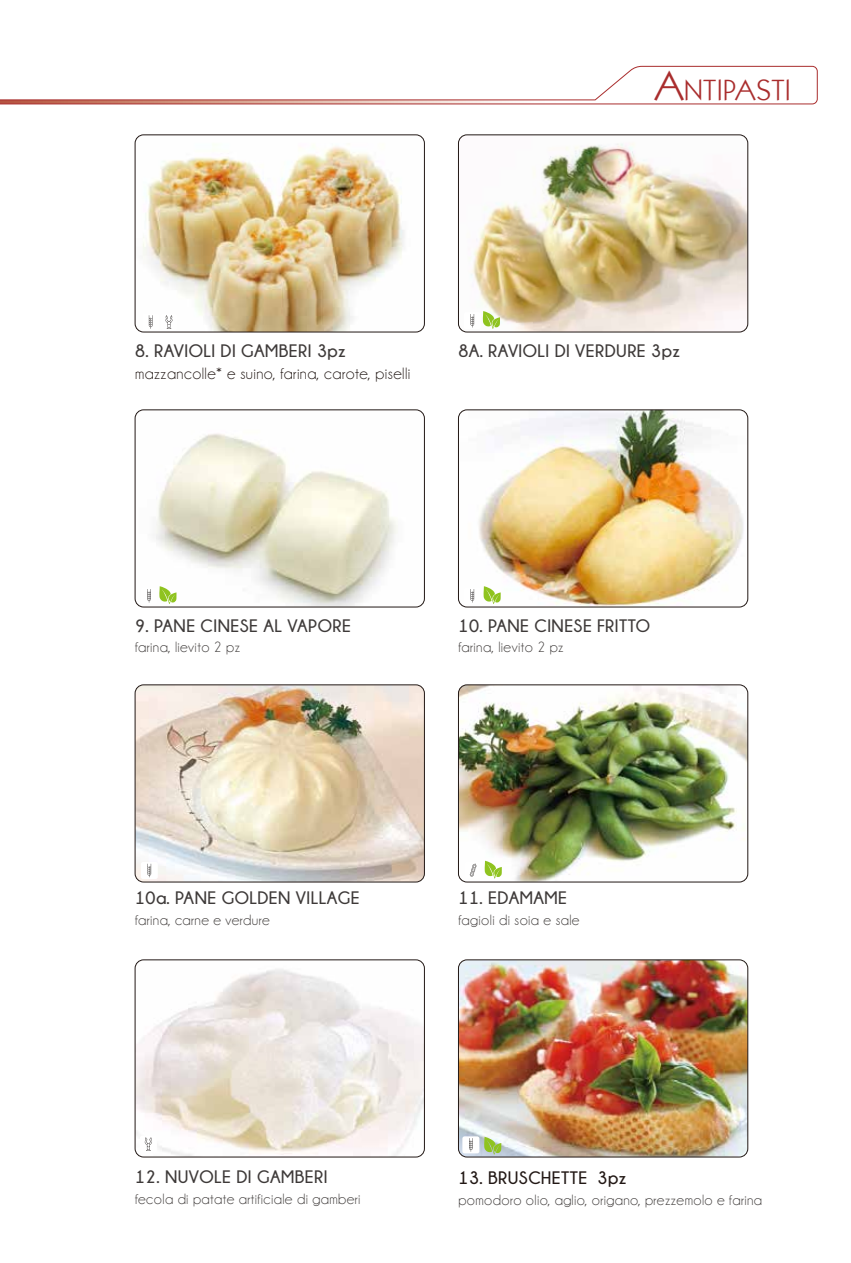
<style>
.page{position:relative;width:851px;height:1263px;background:#fff}
.page>*{position:absolute;margin:0;border:0;box-sizing:border-box;transform-origin:0 0}
.t1{font:29.4px "Kabel IT Cby BT";letter-spacing:.025em;color:#a92d2d}
.t2{font:700 18px "Champagne&Limousines";letter-spacing:.025em;color:#3e3a39}
.t3{font:700 18px "Champagne&Limousines";letter-spacing:.025em;color:#221815}
.t4{font:16.5px "Champagne&Limousines";letter-spacing:.025em;color:#221815}
.t5{font:15px "Champagne&Limousines";letter-spacing:.025em;color:#3e3a39}
.s1{font-size:42px}
</style>
<div class="page">
<svg style="left:0;top:66px;width:817px;height:39px"></svg>
<img style="left:135px;top:135px;width:289px;height:197px">
<div style="left:135px;top:135px;width:289px;height:197px;border:1px solid #221815;border-radius:9px"></div>
<img style="left:458px;top:135px;width:289px;height:197px">
<div style="left:458px;top:135px;width:289px;height:197px;border:1px solid #221815;border-radius:9px"></div>
<img style="left:135px;top:410px;width:289px;height:197px">
<div style="left:135px;top:410px;width:289px;height:197px;border:1px solid #221815;border-radius:9px"></div>
<img style="left:458px;top:410px;width:289px;height:197px">
<div style="left:458px;top:410px;width:289px;height:197px;border:1px solid #221815;border-radius:9px"></div>
<img style="left:135px;top:685px;width:289px;height:197px">
<div style="left:135px;top:685px;width:289px;height:197px;border:1px solid #221815;border-radius:9px"></div>
<img style="left:458px;top:685px;width:289px;height:197px">
<div style="left:458px;top:685px;width:289px;height:197px;border:1px solid #221815;border-radius:9px"></div>
<img style="left:135px;top:960px;width:289px;height:197px">
<div style="left:135px;top:960px;width:289px;height:197px;border:1px solid #221815;border-radius:9px"></div>
<img style="left:458px;top:960px;width:289px;height:197px">
<div style="left:458px;top:960px;width:289px;height:197px;border:1px solid #221815;border-radius:9px"></div>
<svg style="left:484px;top:860px;width:30px;height:18px"></svg>
<svg style="left:483px;top:586px;width:17px;height:18px"></svg>
<svg style="left:159px;top:586px;width:17px;height:18px"></svg>
<svg style="left:482px;top:311px;width:18px;height:18px"></svg>
<svg style="left:483px;top:1133px;width:29px;height:21px"></svg>
<div style="left:140px;top:1135px;width:17px;height:17px;background:#fff;border-radius:2px"></div>
<svg style="left:145px;top:1137px;width:7px;height:14px"></svg>
<div style="left:142px;top:313px;width:17px;height:17px;background:#fff;border-radius:2px"></div>
<svg style="left:149px;top:315px;width:3px;height:14px"></svg>
<div style="left:463px;top:312px;width:17px;height:17px;background:#fff;border-radius:2px"></div>
<svg style="left:470px;top:314px;width:4px;height:14px"></svg>
<div style="left:140px;top:587px;width:17px;height:17px;background:#fff;border-radius:2px"></div>
<svg style="left:147px;top:589px;width:4px;height:14px"></svg>
<div style="left:463px;top:587px;width:17px;height:17px;background:#fff;border-radius:2px"></div>
<svg style="left:470px;top:589px;width:4px;height:14px"></svg>
<div style="left:141px;top:862px;width:17px;height:17px;background:#fff;border-radius:2px"></div>
<svg style="left:147px;top:864px;width:4px;height:13px"></svg>
<div style="left:160px;top:313px;width:17px;height:17px;background:#fff;border-radius:2px"></div>
<svg style="left:165px;top:315px;width:8px;height:14px"></svg>
<div style="left:464px;top:861px;width:17px;height:17px;background:#fff;border-radius:2px"></div>
<svg style="left:469px;top:863px;width:7px;height:13px"></svg>
<div style="left:462px;top:1136px;width:17px;height:17px;background:#fff;border-radius:2px"></div>
<svg style="left:469px;top:1138px;width:3px;height:14px"></svg>
<h1 class="t1" style="left:655px;top:72px;width:137px"><span class="s1">A</span>NTIPASTI</h1>
<p class="t2" style="left:135px;top:341px;width:212px">8. RAVIOLI DI GAMBERI 3pz</p>
<p class="t4" style="left:135px;top:365px;width:277px">mazzancolle* e suino, farina, carote, piselli</p>
<p class="t2" style="left:458px;top:341px;width:223px">8A. RAVIOLI DI VERDURE 3pz</p>
<p class="t2" style="left:135px;top:616px;width:217px">9. PANE CINESE AL VAPORE</p>
<p class="t5" style="left:135px;top:640px;width:107px">farina, lievito 2 pz</p>
<p class="t2" style="left:458px;top:615px;width:193px">10. PANE CINESE FRITTO</p>
<p class="t5" style="left:458px;top:639px;width:107px">farina, lievito 2 pz</p>
<p class="t2" style="left:135px;top:888px;width:226px">10a. PANE GOLDEN VILLAGE</p>
<p class="t2" style="left:458px;top:888px;width:110px">11. EDAMAME</p>
<p class="t5" style="left:135px;top:913px;width:136px">farina, carne e verdure</p>
<p class="t5" style="left:458px;top:913px;width:123px">fagioli di soia e sale</p>
<p class="t2" style="left:135px;top:1167px;width:194px">12. NUVOLE DI GAMBERI</p>
<p class="t5" style="left:135px;top:1191px;width:227px">fecola di patate artificiale di gamberi</p>
<p class="t3" style="left:458px;top:1167px;width:169px">13. BRUSCHETTE 3pz</p>
<p class="t5" style="left:458px;top:1192px;width:305px">pomodoro olio, aglio, origano, prezzemolo e farina</p>
</div>
